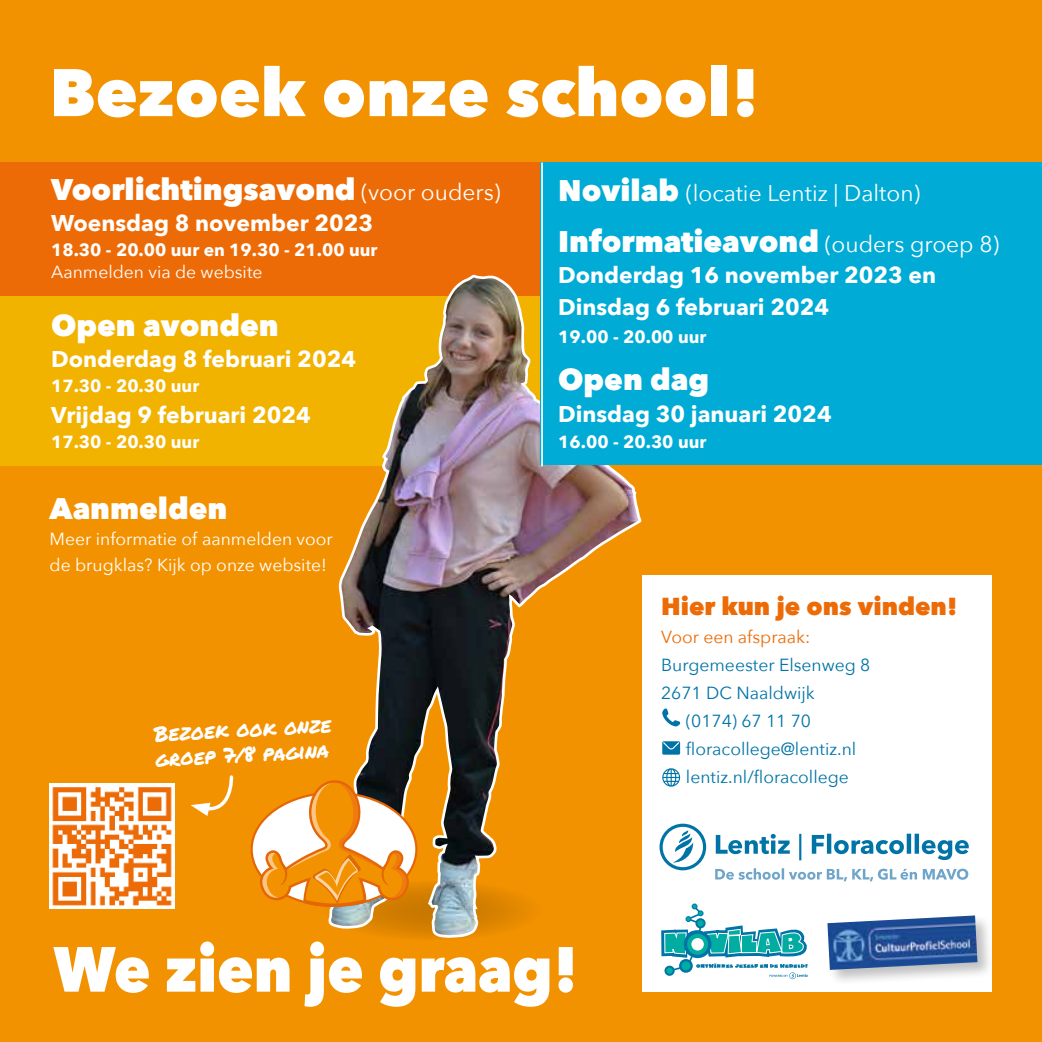
<style>
.page{position:relative;width:1042px;height:1042px;background:#f39200}
.page>*{position:absolute;margin:0;border:0;box-sizing:border-box;transform-origin:0 0}
.t1{font:800 66.5px "Avenir Next";color:#fff}
.t2{font:800 29.75px "Avenir Next";color:#fff}
.t3{font:800 24.5px "Avenir Next";color:#ed6b06}
.t4{font:700 22.75px/31.5px "Avenir Next";color:#fff}
.t5{font:22.75px "Avenir Next";color:#fff}
.t6{font:21px/25.2px "Permanent Marker";color:#fff}
.t7{font:17.5px "Avenir Next";color:#0074a6}
.t8{font:700 17.5px "Avenir Next";color:#fff}
.t9{font:17.5px/26.2px "Avenir Next";color:#fff}
.t10{font:17.5px "Avenir Next";color:#ed6b06}
.s1{font-weight:400;font-size:22.75px}
.s2{font-weight:800;font-size:29.75px}
</style>
<div class="page">
<div style="left:0;top:294px;width:542px;height:171px;background:#f1b300"></div>
<div style="left:0;top:162px;width:542px;height:134px;background:#ed6b06"></div>
<div style="left:642px;top:575px;width:350px;height:417px;background:#fff"></div>
<svg style="left:53px;top:941px;width:495px;height:66px"></svg>
<div style="left:826px;top:914px;width:168px;height:72px;background:#000;opacity:.25"></div>
<img style="left:827px;top:915px;width:150px;height:55px">
<svg style="left:716px;top:833px;width:253px;height:27px"></svg>
<svg style="left:659px;top:823px;width:47px;height:47px"></svg>
<svg style="left:715px;top:868px;width:253px;height:13px"></svg>
<svg style="left:661px;top:903px;width:147px;height:77px"></svg>
<svg style="left:662px;top:708px;width:18px;height:18px"></svg>
<svg style="left:662px;top:741px;width:18px;height:13px"></svg>
<svg style="left:662px;top:768px;width:18px;height:18px"></svg>
<img style="left:326px;top:273px;width:316px;height:725px">
<svg style="left:256px;top:780px;width:157px;height:127px"></svg>
<img style="left:50px;top:784px;width:125px;height:124px">
<svg style="left:191px;top:775px;width:43px;height:41px"></svg>
<div style="left:541px;top:162px;width:501px;height:303px;background:#00abd6"></div>
<hr style="left:541px;top:162px;width:2px;height:304px;background:#fff">
<h1 class="t1" style="left:50px;top:52px;width:712px">Bezoek onze school!</h1>
<h2 class="t2" style="left:51px;top:171px;width:451px">Voorlichtingsavond <span class="s1">(voor ouders)</span></h2>
<p class="t4" style="left:51px;top:207px;width:323px">Woensdag 8 november 2023</p>
<p class="t8" style="left:51px;top:234px;width:328px">18.30 - 20.00 uur en 19.30 - 21.00 uur</p>
<p class="t9" style="left:51px;top:258px;width:213px">Aanmelden via de website</p>
<h2 class="t2" style="left:51px;top:307px;width:229px">Open avonden</h2>
<p class="t4" style="left:51px;top:343px;width:306px">Donderdag 8 februari 2024</p>
<p class="t8" style="left:51px;top:370px;width:150px">17.30 - 20.30 uur</p>
<p class="t4" style="left:51px;top:399px;width:261px">Vrijdag 9 februari 2024</p>
<p class="t8" style="left:51px;top:426px;width:150px">17.30 - 20.30 uur</p>
<h2 class="t2" style="left:50px;top:489px;width:179px">Aanmelden</h2>
<p class="t9" style="left:50px;top:525px;width:285px">Meer informatie of aanmelden voor de brugklas? Kijk op onze website!</p>
<p class="t6" style="left:153px;top:720px;width:179px;rotate:-3deg">Bezoek ook onze groep 7/8 pagina</p>
<p class="t5" style="left:558px;top:174px;width:364px"><span class="s2">Novilab</span> (locatie Lentiz | Dalton)</p>
<h2 class="t2" style="left:558px;top:223px;width:443px">Informatieavond <span class="s1">(ouders groep 8)</span></h2>
<p class="t4" style="left:558px;top:259px;width:379px">Donderdag 16 november 2023 en<br>Dinsdag 6 februari 2024</p>
<p class="t8" style="left:558px;top:321px;width:150px">19.00 - 20.00 uur</p>
<h2 class="t2" style="left:558px;top:361px;width:153px">Open dag</h2>
<p class="t4" style="left:558px;top:397px;width:275px">Dinsdag 30 januari 2024</p>
<p class="t8" style="left:558px;top:426px;width:150px">16.00 - 20.30 uur</p>
<p class="t3" style="left:661px;top:591px;width:298px">Hier kun je ons vinden!</p>
<p class="t10" style="left:661px;top:622px;width:151px">Voor een afspraak:</p>
<p class="t7" style="left:661px;top:650px;width:211px">Burgemeester Elsenweg 8</p>
<p class="t7" style="left:661px;top:678px;width:155px">2671 DC Naaldwijk</p>
<p class="t7" style="left:686px;top:706px;width:127px">(0174) 67 11 70</p>
<p class="t7" style="left:686px;top:734px;width:172px">floracollege@lentiz.nl</p>
<p class="t7" style="left:686px;top:762px;width:164px">lentiz.nl/floracollege</p>
</div>
